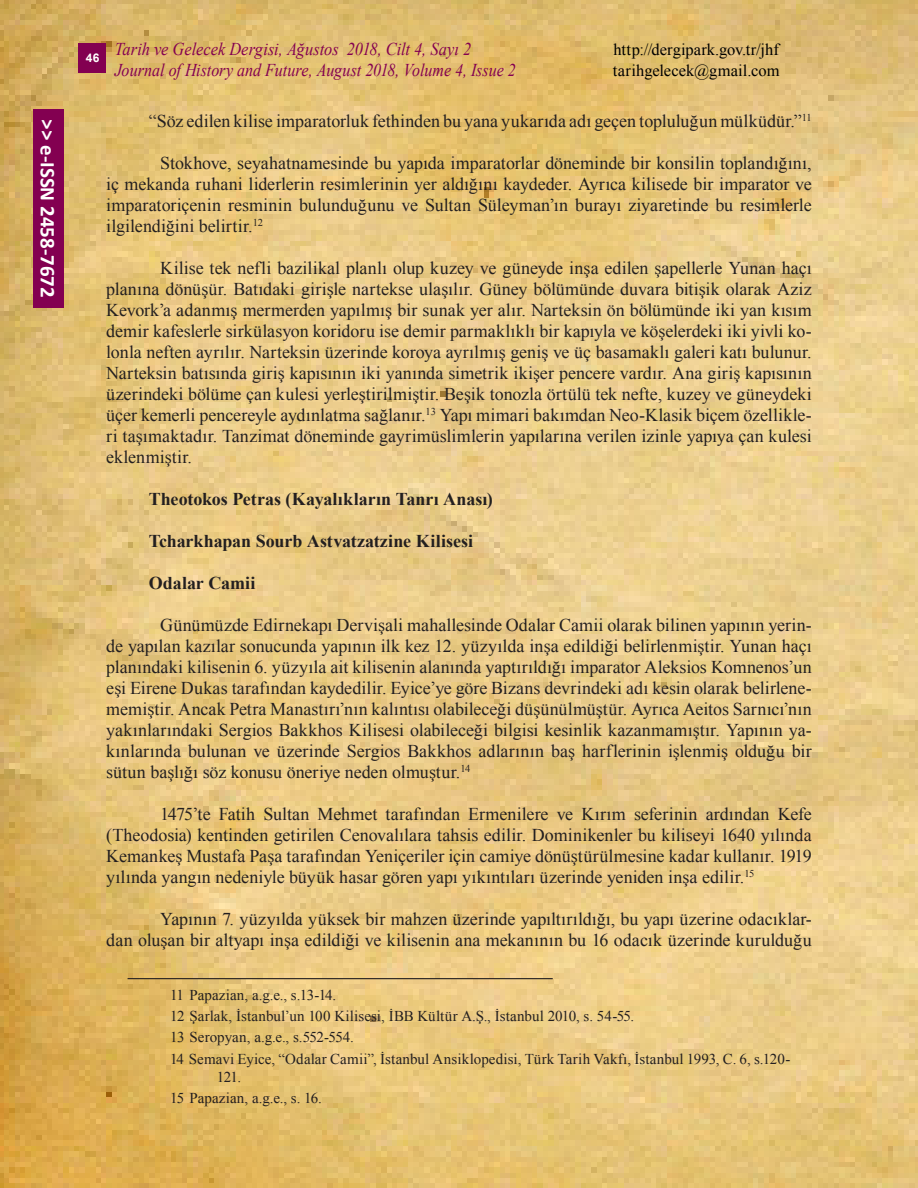
<style>
.page{position:relative;width:918px;height:1188px;background:#fff}
.page>*{position:absolute;margin:0;border:0;box-sizing:border-box;transform-origin:0 0}
.t1{font:700 21px "Calibri";color:#fff}
.ANA_METİN_STİLİ_TEK{font:18px/21px "Times New Roman";letter-spacing:.005em;color:#231f20;text-align:justify}
.t2{font:italic 18px/21px "Times New Roman";letter-spacing:-.005em;color:#830051;scale:.91 1}
.ANA_METİN_STİLİ_TEK-2{font:700 18px "Times New Roman";color:#231f20}
.t3{font:16.5px/21px "Times New Roman";letter-spacing:.005em;color:#000}
.Body_text_normal_foo{font:15px/18px "Times New Roman";letter-spacing:.005em;color:#231f20}
.t4{font:700 12px "Arial";color:#fff}
</style>
<div class="page">
<img style="left:0;top:0;width:918px;height:1188px">
<div style="left:33px;top:109px;width:31px;height:199px;background:#830051"></div>
<div style="left:78px;top:43px;width:28px;height:29px;background:#830051"></div>
<hr style="left:128px;top:978px;width:425px;height:1px;background:#231f20">
<p class="t1" style="left:61px;top:119px;width:180px;rotate:90deg">&gt;&gt; e-ISSN 2458-7672</p>
<p class="t4" style="left:86px;top:50px;width:15px">46</p>
<p class="t2" style="left:115px;top:38px;width:442px">Tarih ve Gelecek Dergisi, Ağustos 2018, Cilt 4, Sayı 2<br>Journal of History and Future, August 2018, Volume 4, Issue 2</p>
<p class="t3" style="left:613px;top:39px;width:168px">http://dergipark.gov.tr/jhf tarihgelecek@gmail.com</p>
<p class="ANA_METİN_STİLİ_TEK" style="left:149px;top:110px;width:664px">“Söz edilen kilise imparatorluk fethinden bu yana yukarıda adı geçen topluluğun mülküdür.”<sup>11</sup></p>
<p class="ANA_METİN_STİLİ_TEK" style="left:106px;top:152px;width:707px;text-indent:54px">Stokhove, seyahatnamesinde bu yapıda imparatorlar döneminde bir konsilin toplandığını, iç mekanda ruhani liderlerin resimlerinin yer aldığını kaydeder. Ayrıca kilisede bir imparator ve imparatoriçenin resminin bulunduğunu ve Sultan Süleyman’ın burayı ziyaretinde bu resimlerle ilgilendiğini belirtir.<sup>12</sup></p>
<p class="ANA_METİN_STİLİ_TEK" style="left:106px;top:257px;width:707px;text-indent:54px">Kilise tek nefli bazilikal planlı olup kuzey ve güneyde inşa edilen şapellerle Yunan haçı planına dönüşür. Batıdaki girişle nartekse ulaşılır. Güney bölümünde duvara bitişik olarak Aziz Kevork’a adanmış mermerden yapılmış bir sunak yer alır. Narteksin ön bölümünde iki yan kısım demir kafeslerle sirkülasyon koridoru ise demir parmaklıklı bir kapıyla ve köşelerdeki iki yivli ko&shy;lonla neften ayrılır. Narteksin üzerinde koroya ayrılmış geniş ve üç basamaklı galeri katı bulunur.<br>Narteksin batısında giriş kapısının iki yanında simetrik ikişer pencere vardır. Ana giriş kapısının üzerindeki bölüme çan kulesi yerleştirilmiştir. Beşik tonozla örtülü tek nefte, kuzey ve güneydeki üçer kemerli pencereyle aydınlatma sağlanır.<sup>13</sup> Yapı mimari bakımdan Neo-Klasik biçem özellikle&shy;ri taşımaktadır. Tanzimat döneminde gayrimüslimlerin yapılarına verilen izinle yapıya çan kulesi eklenmiştir.</p>
<p class="ANA_METİN_STİLİ_TEK-2" style="left:149px;top:487px;width:345px">Theotokos Petras (Kayalıkların Tanrı Anası)</p>
<p class="ANA_METİN_STİLİ_TEK-2" style="left:149px;top:529px;width:326px">Tcharkhapan Sourb Astvatzatzine Kilisesi</p>
<p class="ANA_METİN_STİLİ_TEK-2" style="left:149px;top:571px;width:108px">Odalar Camii</p>
<p class="ANA_METİN_STİLİ_TEK" style="left:106px;top:614px;width:707px;text-indent:54px">Günümüzde Edirnekapı Dervişali mahallesinde Odalar Camii olarak bilinen yapının yerin&shy;de yapılan kazılar sonucunda yapının ilk kez 12. yüzyılda inşa edildiği belirlenmiştir. Yunan haçı planındaki kilisenin 6. yüzyıla ait kilisenin alanında yaptırıldığı imparator Aleksios Komnenos’un eşi Eirene Dukas tarafından kaydedilir. Eyice’ye göre Bizans devrindeki adı kesin olarak belirlene&shy;memiştir. Ancak Petra Manastırı’nın kalıntısı olabileceği düşünülmüştür. Ayrıca Aeitos Sarnıcı’nın yakınlarındaki Sergios Bakkhos Kilisesi olabileceği bilgisi kesinlik kazanmamıştır. Yapının ya&shy;kınlarında bulunan ve üzerinde Sergios Bakkhos adlarının baş harflerinin işlenmiş olduğu bir sütun başlığı söz konusu öneriye neden olmuştur.<sup>14</sup></p>
<p class="ANA_METİN_STİLİ_TEK" style="left:106px;top:803px;width:707px;text-indent:54px">1475’te Fatih Sultan Mehmet tarafından Ermenilere ve Kırım seferinin ardından Kefe (Theodosia) kentinden getirilen Cenovalılara tahsis edilir. Dominikenler bu kiliseyi 1640 yılında Kemankeş Mustafa Paşa tarafından Yeniçeriler için camiye dönüştürülmesine kadar kullanır. 1919 yılında yangın nedeniyle büyük hasar gören yapı yıkıntıları üzerinde yeniden inşa edilir.<sup>15</sup></p>
<p class="ANA_METİN_STİLİ_TEK" style="left:106px;top:908px;width:707px;text-align:right">Yapının 7. yüzyılda yüksek bir mahzen üzerinde yapıltırıldığı, bu yapı üzerine odacıklar-<br>dan oluşan bir altyapı inşa edildiği ve kilisenin ana mekanının bu 16 odacık üzerinde kurulduğu</p>
<p class="Body_text_normal_foo" style="left:170px;top:986px;width:168px">11 Papazian, a.g.e., s.13-14.</p>
<p class="Body_text_normal_foo" style="left:170px;top:1007px;width:466px">12 Şarlak, İstanbul’un 100 Kilisesi, İBB Kültür A.Ş., İstanbul 2010, s. 54-55.</p>
<p class="Body_text_normal_foo" style="left:170px;top:1028px;width:185px">13 Seropyan, a.g.e., s.552-554.</p>
<p class="Body_text_normal_foo" style="left:217px;top:1049px;width:575px;text-indent:-47px">14 Semavi Eyice, “Odalar Camii”, İstanbul Ansiklopedisi, Türk Tarih Vakfı, İstanbul 1993, C. 6, s.120-<br>121.</p>
<p class="Body_text_normal_foo" style="left:170px;top:1089px;width:153px">15 Papazian, a.g.e., s. 16.</p>
</div>
